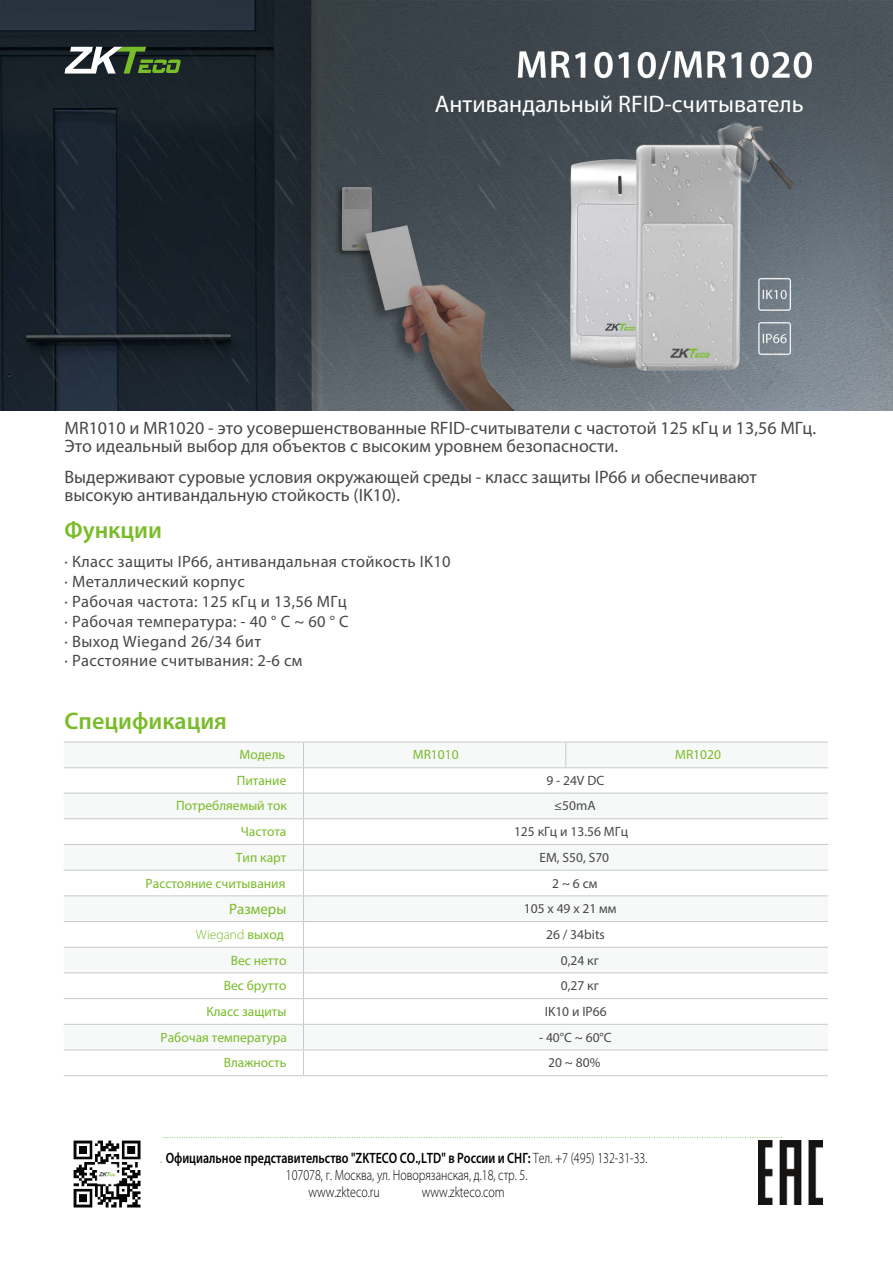
<style>
.page{position:relative;width:893px;height:1263px;background:#fff}
.page>*{position:absolute;margin:0;border:0;box-sizing:border-box;transform-origin:0 0}
.t1{font:24px "Myriad Pro";color:#fff}
.t2{font:600 24px "Myriad Pro";color:#79bc29}
.t3{font:18px/18px "Myriad Pro";color:#484848}
.t4{font:16.5px/19.8px "Myriad Pro";letter-spacing:.02em;color:#484848}
.t5{font:600 15px "Myriad Pro";color:#000;scale:.8 1}
.t6{font:300 15px "Myriad Pro";color:#000;scale:.8 1}
.t7{font:15px "Myriad Pro";color:#79bc29}
.t8{font:13.5px "Myriad Pro";color:#79bc29}
.t9{font:13.5px "Myriad Pro";color:#484848}
.t10{font:300 13.5px "Myriad Pro";color:#79bc29}
.s1{font-weight:400}
.s2{font-weight:300}
</style>
<div class="page">
<img style="left:0;top:0;width:893px;height:410px">
<svg style="left:65px;top:47px;width:116px;height:27px"></svg>
<svg style="left:64px;top:742px;width:764px;height:333px"></svg>
<hr style="left:566px;top:1050px;width:262px;height:1px;background:#c9caca">
<hr style="left:64px;top:1075px;width:239px;height:1px;background:#c9caca">
<hr style="left:303px;top:1075px;width:263px;height:1px;background:#c9caca">
<hr style="left:566px;top:1075px;width:262px;height:1px;background:#c9caca">
<img style="left:73px;top:1140px;width:68px;height:68px">
<svg style="left:163px;top:1137px;width:619px;height:1px"></svg>
<img style="left:758px;top:1140px;width:64px;height:64px">
<h1 class="t1" style="left:435px;top:89px;width:370px">Антивандальный RFID-считыватель</h1>
<p class="t3" style="left:65px;top:419px;width:753px">MR1010 и MR1020 - это усовершенствованные RFID-считыватели с частотой 125 кГц и 13,56 МГц.<br>Это идеальный выбор для объектов с высоким уровнем безопасности.</p>
<p class="t3" style="left:65px;top:468px;width:694px">Выдерживают суровые условия окружающей среды - класс защиты IP66 и обеспечивают высокую антивандальную стойкость (IK10).</p>
<h1 class="t2" style="left:65px;top:514px;width:99px">Функции</h1>
<p class="t4" style="left:65px;top:552px;width:388px">· Класс защиты IP66, антивандальная стойкость IK10 · Металлический корпус<br>· Рабочая частота: 125 кГц и 13,56 МГц<br>· Рабочая температура: - 40 ° C ~ 60 ° C<br>· Выход Wiegand 26/34 бит<br>· Расстояние считывания: 2-6 см</p>
<h1 class="t2" style="left:65px;top:706px;width:164px">Спецификация</h1>
<p class="t8" style="left:239px;top:747px;width:47px">Модель</p>
<p class="t8" style="left:413px;top:747px;width:47px">MR1010</p>
<p class="t8" style="left:675px;top:747px;width:47px">MR1020</p>
<p class="t8" style="left:237px;top:772px;width:51px">Питание</p>
<p class="t9" style="left:546px;top:772px;width:59px">9 - 24V DC</p>
<p class="t8" style="left:176px;top:798px;width:112px">Потребляемый ток</p>
<p class="t9" style="left:554px;top:798px;width:43px">≤50mA</p>
<p class="t8" style="left:241px;top:823px;width:47px">Частота</p>
<p class="t9" style="left:514px;top:823px;width:116px">125 кГц и 13.56 МГц</p>
<p class="t8" style="left:236px;top:849px;width:52px">Тип карт</p>
<p class="t9" style="left:539px;top:849px;width:71px">EM, S50, S70</p>
<p class="t8" style="left:146px;top:875px;width:141px">Расстояние считывания</p>
<p class="t9" style="left:552px;top:875px;width:47px">2 ~ 6 см</p>
<p class="t7" style="left:229px;top:899px;width:59px">Размеры</p>
<p class="t9" style="left:524px;top:900px;width:94px">105 х 49 х 21 мм</p>
<p class="t10" style="left:196px;top:926px;width:89px">Wiegand <span class="s1">выход</span></p>
<p class="t9" style="left:546px;top:926px;width:60px">26 / 34bits</p>
<p class="t8" style="left:231px;top:952px;width:57px">Вес нетто</p>
<p class="t9" style="left:561px;top:952px;width:40px">0,24 кг</p>
<p class="t8" style="left:224px;top:977px;width:64px">Вес брутто</p>
<p class="t9" style="left:561px;top:977px;width:40px">0,27 кг</p>
<p class="t8" style="left:206px;top:1003px;width:82px">Класс защиты</p>
<p class="t9" style="left:545px;top:1003px;width:63px">IK10 и IP66</p>
<p class="t8" style="left:161px;top:1029px;width:128px">Рабочая температура</p>
<p class="t9" style="left:539px;top:1029px;width:74px">- 40°C ~ 60°C</p>
<p class="t8" style="left:224px;top:1054px;width:64px">Влажность</p>
<p class="t9" style="left:548px;top:1054px;width:54px">20 ~ 80%</p>
<p class="t5" style="left:166px;top:1148px;width:604px">Официальное представительство "ZKTECO CO.,LTD" в России и СНГ: <span class="s2">Тел. +7 (495) 132-31-33.</span></p>
<p class="t6" style="left:286px;top:1166px;width:304px">107078, г. Москва, ул. Новорязанская, д.18, стр. 5.</p>
<p class="t6" style="left:309px;top:1183px;width:91px">www.zkteco.ru</p>
<p class="t6" style="left:422px;top:1183px;width:105px">www.zkteco.com</p>
</div>
